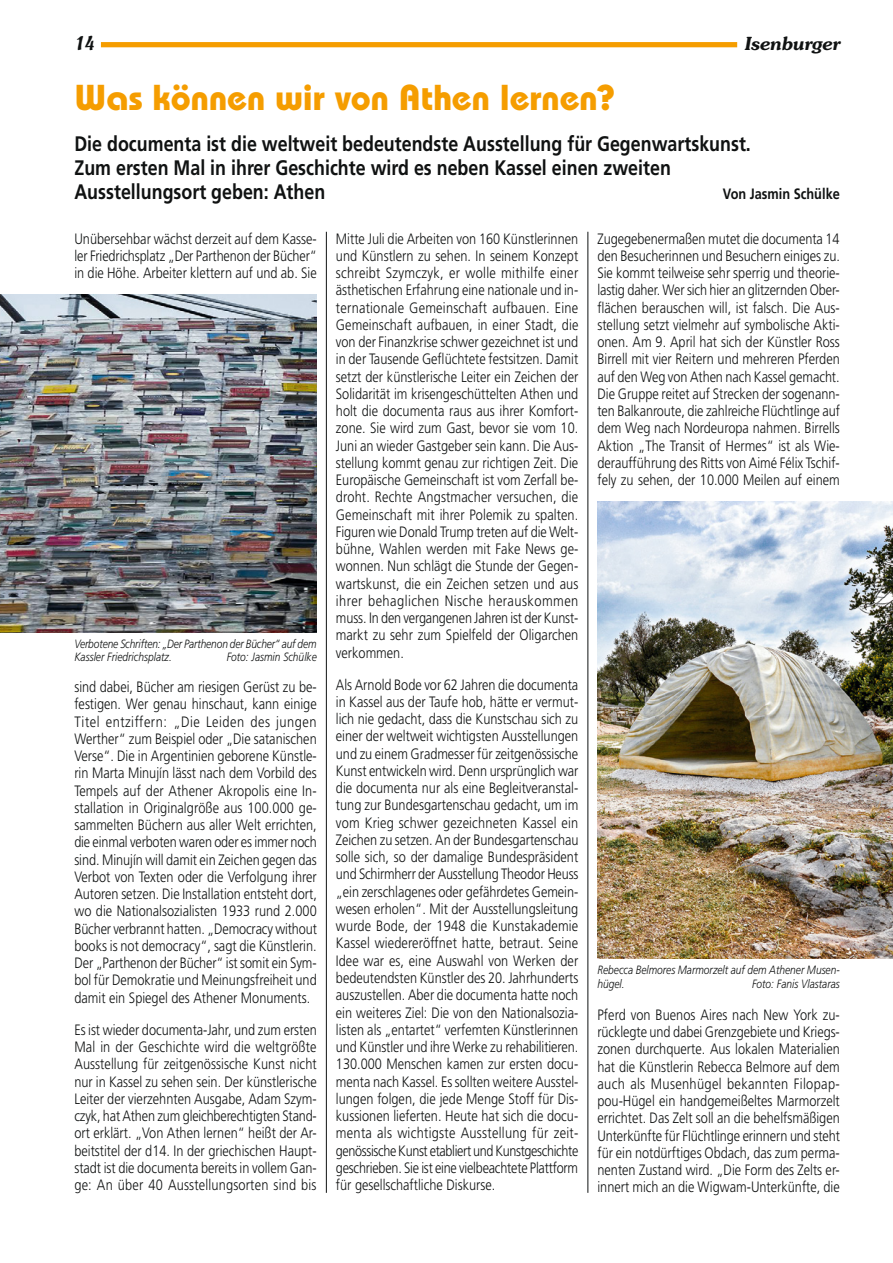
<style>
.page{position:relative;width:893px;height:1263px;background:#fff}
.page>*{position:absolute;margin:0;border:0;box-sizing:border-box;transform-origin:0 0}
.Grundtext{font:700 36px "Bauhaus Std";color:#f59d00}
.Grundtext-2{font:700 21px/24px "Frutiger";color:#101212;scale:.85 1}
.t1{font:21px "Imu Reg";color:#101212}
.t2{font:italic 600 18px "Souvenir";letter-spacing:-.025em;color:#101212}
.Grundtext-3{font:300 15px/17.2px "Frutiger";color:#101212;text-align:justify;scale:.85 1}
.Grundtext-4{font:700 15px "Frutiger";color:#101212;scale:.85 1}
.Bildunterschrift{font:italic 300 12px/13.5px "Frutiger LT Std";color:#101212;scale:.85 1}
</style>
<div class="page">
<div style="left:101px;top:42px;width:636px;height:5px;background:#f59d00"></div>
<hr style="left:326px;top:232px;width:1px;height:961px;background:#101212">
<hr style="left:587px;top:232px;width:1px;height:961px;background:#101212">
<img style="left:0;top:294px;width:317px;height:338px">
<img style="left:597px;top:502px;width:296px;height:457px">
<h2 class="t1" style="left:74px;top:31px;width:21px">14</h2>
<p class="t2" style="left:744px;top:33px;width:97px">Isenburger</p>
<p class="Grundtext" style="left:74px;top:75px;width:543px">Was können wir von Athen lernen?</p>
<p class="Grundtext-2" style="left:74px;top:132px;width:797px">Die documenta ist die weltweit bedeutendste Ausstellung für Gegenwartskunst.<br>Zum ersten Mal in ihrer Geschichte wird es neben Kassel einen zweiten<br>Ausstellungsort geben: Athen</p>
<p class="Grundtext-4" style="left:723px;top:185px;width:139px">Von Jasmin Schülke</p>
<p class="Grundtext-3" style="left:74px;top:230px;width:287px">Unübersehbar wächst derzeit auf dem Kasse&shy;ler Friedrichsplatz „Der Parthenon der Bücher“ in die Höhe. Arbeiter klettern auf und ab. Sie</p>
<p class="Bildunterschrift" style="left:74px;top:637px;width:286px">Verbotene Schriften: „Der Parthenon der Bücher“ auf dem<br>Kassler Friedrichsplatz.</p>
<p class="Bildunterschrift" style="left:227px;top:650px;width:108px">Foto: Jasmin Schülke</p>
<p class="Grundtext-3" style="left:74px;top:678px;width:287px">sind dabei, Bücher am riesigen Gerüst zu be&shy;festigen. Wer genau hinschaut, kann einige Titel entziffern: „Die Leiden des jungen Werther“ zum Beispiel oder „Die satanischen Verse“. Die in Argentinien geborene Künstle&shy;rin Marta Minujín lässt nach dem Vorbild des Tempels auf der Athener Akropolis eine In&shy;stallation in Originalgröße aus 100.000 ge&shy;sammelten Büchern aus aller Welt errichten, die einmal verboten waren oder es immer noch sind. Minujín will damit ein Zeichen gegen das Verbot von Texten oder die Verfolgung ihrer Autoren setzen. Die Installation entsteht dort, wo die Nationalsozialisten 1933 rund 2.000<br>Bücher verbrannt hatten. „Democracy without books is not democracy“, sagt die Künstlerin.<br>Der „Parthenon der Bücher“ ist somit ein Sym&shy;bol für Demokratie und Meinungsfreiheit und damit ein Spiegel des Athener Monuments.</p>
<p class="Grundtext-3" style="left:74px;top:1021px;width:287px">Es ist wieder documenta-Jahr, und zum ersten Mal in der Geschichte wird die weltgrößte Ausstellung für zeitgenössische Kunst nicht nur in Kassel zu sehen sein. Der künstlerische Leiter der vierzehnten Ausgabe, Adam Szym&shy;czyk, hat Athen zum gleichberechtigten Stand&shy;ort erklärt. „Von Athen lernen“ heißt der Ar&shy;beitstitel der d14. In der griechischen Haupt&shy;stadt ist die documenta bereits in vollem Gan&shy;ge: An über 40 Ausstellungsorten sind bis</p>
<p class="Grundtext-3" style="left:336px;top:230px;width:287px">Mitte Juli die Arbeiten von 160 Künstlerinnen und Künstlern zu sehen. In seinem Konzept schreibt Szymczyk, er wolle mithilfe einer ästhetischen Erfahrung eine nationale und in&shy;ternationale Gemeinschaft aufbauen. Eine Gemeinschaft aufbauen, in einer Stadt, die von der Finanzkrise schwer gezeichnet ist und in der Tausende Geflüchtete festsitzen. Damit setzt der künstlerische Leiter ein Zeichen der Solidarität im krisengeschüttelten Athen und holt die documenta raus aus ihrer Komfort&shy;zone. Sie wird zum Gast, bevor sie vom 10.<br>Juni an wieder Gastgeber sein kann. Die Aus&shy;stellung kommt genau zur richtigen Zeit. Die Europäische Gemeinschaft ist vom Zerfall be&shy;droht. Rechte Angstmacher versuchen, die Gemeinschaft mit ihrer Polemik zu spalten.<br>Figuren wie Donald Trump treten auf die Welt&shy;bühne, Wahlen werden mit Fake News ge&shy;wonnen. Nun schlägt die Stunde der Gegen&shy;wartskunst, die ein Zeichen setzen und aus ihrer behaglichen Nische herauskommen muss. In den vergangenen Jahren ist der Kunst&shy;markt zu sehr zum Spielfeld der Oligarchen verkommen.</p>
<p class="Grundtext-3" style="left:336px;top:676px;width:287px">Als Arnold Bode vor 62 Jahren die documenta in Kassel aus der Taufe hob, hätte er vermut&shy;lich nie gedacht, dass die Kunstschau sich zu einer der weltweit wichtigsten Ausstellungen und zu einem Gradmesser für zeitgenössische Kunst entwickeln wird. Denn ursprünglich war die documenta nur als eine Begleitveranstal&shy;tung zur Bundesgartenschau gedacht, um im vom Krieg schwer gezeichneten Kassel ein Zeichen zu setzen. An der Bundesgartenschau solle sich, so der damalige Bundespräsident und Schirmherr der Ausstellung Theodor Heuss „ein zerschlagenes oder gefährdetes Gemein&shy;wesen erholen“. Mit der Ausstellungsleitung wurde Bode, der 1948 die Kunstakademie Kassel wiedereröffnet hatte, betraut. Seine Idee war es, eine Auswahl von Werken der bedeutendsten Künstler des 20. Jahrhunderts auszustellen. Aber die documenta hatte noch ein weiteres Ziel: Die von den Nationalsozia&shy;listen als „entartet“ verfemten Künstlerinnen und Künstler und ihre Werke zu rehabilitieren.<br>130.000 Menschen kamen zur ersten docu&shy;menta nach Kassel. Es sollten weitere Ausstel&shy;lungen folgen, die jede Menge Stoff für Dis&shy;kussionen lieferten. Heute hat sich die docu&shy;menta als wichtigste Ausstellung für zeit&shy;genössische Kunst etabliert und Kunstgeschichte geschrieben. Sie ist eine vielbeachtete Plattform für gesellschaftliche Diskurse.</p>
<p class="Grundtext-3" style="left:597px;top:230px;width:287px">Zugegebenermaßen mutet die documenta 14 den Besucherinnen und Besuchern einiges zu.<br>Sie kommt teilweise sehr sperrig und theorie&shy;lastig daher. Wer sich hier an glitzernden Ober&shy;flächen berauschen will, ist falsch. Die Aus&shy;stellung setzt vielmehr auf symbolische Akti&shy;onen. Am 9. April hat sich der Künstler Ross Birrell mit vier Reitern und mehreren Pferden auf den Weg von Athen nach Kassel gemacht.<br>Die Gruppe reitet auf Strecken der sogenann&shy;ten Balkanroute, die zahlreiche Flüchtlinge auf dem Weg nach Nordeuropa nahmen. Birrells Aktion „The Transit of Hermes“ ist als Wie&shy;deraufführung des Ritts von Aimé Félix Tschif&shy;fely zu sehen, der 10.000 Meilen auf einem</p>
<p class="Bildunterschrift" style="left:597px;top:963px;width:287px">Rebecca Belmores Marmorzelt auf dem Athener Musen&shy;hügel.</p>
<p class="Bildunterschrift" style="left:752px;top:977px;width:105px">Foto: Fanis Vlastaras</p>
<p class="Grundtext-3" style="left:597px;top:1006px;width:287px">Pferd von Buenos Aires nach New York zu&shy;rücklegte und dabei Grenzgebiete und Kriegs&shy;zonen durchquerte. Aus lokalen Materialien hat die Künstlerin Rebecca Belmore auf dem auch als Musenhügel bekannten Filopap&shy;pou-Hügel ein handgemeißeltes Marmorzelt errichtet. Das Zelt soll an die behelfsmäßigen Unterkünfte für Flüchtlinge erinnern und steht für ein notdürftiges Obdach, das zum perma&shy;nenten Zustand wird. „Die Form des Zelts er&shy;innert mich an die Wigwam-Unterkünfte, die</p>
</div>
